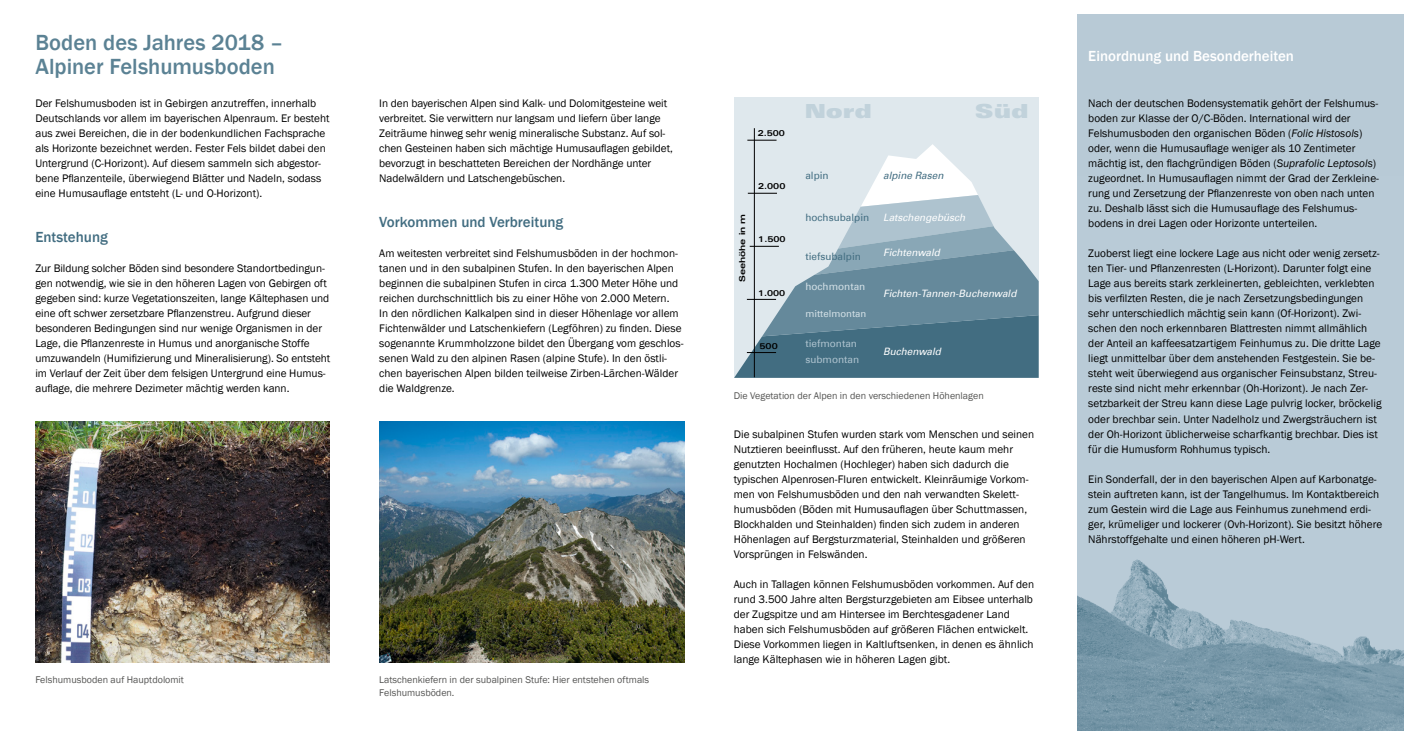
<style>
.page{position:relative;width:1418px;height:745px;background:#fff}
.page>*{position:absolute;margin:0;border:0;box-sizing:border-box;transform-origin:0 0}
.t1{font:500 22.5px/23.8px "Franklin Gothic";color:#5b8294}
.t2{font:19.38px "Univers Com 93 X Black Ext";color:#c1d2db}
.Head2{font:500 15px "Franklin Gothic";color:#426d81}
.Head2_weiß{font:500 15px "Franklin Gothic";color:#fff}
.Text{font:11.25px/15px "Franklin Gothic";color:#000}
.t3{font:italic 10.12px "Univers Com 55";color:#fff}
.t4{font:10.12px "Univers Com 55 Roman";color:#426d81}
.t5{font:10.12px/16.6px "Univers Com 55 Roman";color:#aec3cf}
.t6{font:italic 10.12px "Univers Com 55";color:#426d81}
.t7{font:10.12px "Univers Com 55 Roman";color:#d4e1e7}
.BU{font:10px/12.5px "Franklin Gothic";color:#555554}
.t8{font:9.75px "Univers Com 55 Roman";color:#d4e1e7}
.t9{font:8.38px "Univers Com 63 Bold Ext";color:#000}
.t10{font:8.25px "Univers Com 63 Bold Ext";color:#000}
.s1{font-style:italic}
</style>
<div class="page">
<img style="left:35px;top:421px;width:295px;height:240px">
<img style="left:379px;top:421px;width:305px;height:240px">
<div style="left:733px;top:97px;width:305px;height:280px;background:#dfe8ed"></div>
<hr style="left:754px;top:128px;width:1px;height:249px;background:#000">
<svg style="left:734px;top:140px;width:304px;height:237px"></svg>
<div style="left:1077px;top:14px;width:326px;height:716px;background:#b8cad6"></div>
<img style="left:1077px;top:559px;width:326px;height:171px">
<h1 class="t1" style="left:35px;top:31px;width:249px">Boden des Jahres 2018 –<br>Alpiner Felshumusboden</h1>
<p class="Text" style="left:35px;top:96px;width:295px">Der Felshumusboden ist in Gebirgen anzutreffen, innerhalb Deutschlands vor allem im bayerischen Alpenraum. Er besteht aus zwei Bereichen, die in der bodenkundlichen Fachsprache als Horizonte bezeichnet werden. Fester Fels bildet dabei den Untergrund (C-Horizont). Auf diesem sammeln sich abgestor&shy;bene Pflanzenteile, überwiegend Blätter und Nadeln, sodass eine Humusauflage entsteht (L- und O-Horizont).</p>
<p class="Head2" style="left:35px;top:228px;width:74px">Entstehung</p>
<p class="Text" style="left:35px;top:261px;width:296px">Zur Bildung solcher Böden sind besondere Standortbedingun&shy;gen notwendig, wie sie in den höheren Lagen von Gebirgen oft gegeben sind: kurze Vegetationszeiten, lange Kältephasen und eine oft schwer zersetzbare Pflanzenstreu. Aufgrund dieser besonderen Bedingungen sind nur wenige Organismen in der Lage, die Pflanzenreste in Humus und anorganische Stoffe umzuwandeln (Humifizierung und Mineralisierung). So entsteht im Verlauf der Zeit über dem felsigen Untergrund eine Humus&shy;auflage, die mehrere Dezimeter mächtig werden kann.</p>
<p class="Text" style="left:379px;top:96px;width:295px">In den bayerischen Alpen sind Kalk- und Dolomitgesteine weit verbreitet. Sie verwittern nur langsam und liefern über lange Zeiträume hinweg sehr wenig mineralische Substanz. Auf sol&shy;chen Gesteinen haben sich mächtige Humusauflagen gebildet, bevorzugt in beschatteten Bereichen der Nordhänge unter Nadelwäldern und Latschengebüschen.</p>
<p class="Head2" style="left:379px;top:213px;width:185px">Vorkommen und Verbreitung</p>
<p class="Text" style="left:379px;top:246px;width:306px">Am weitesten verbreitet sind Felshumusböden in der hochmon&shy;tanen und in den subalpinen Stufen. In den bayerischen Alpen beginnen die subalpinen Stufen in circa 1.300 Meter Höhe und reichen durchschnittlich bis zu einer Höhe von 2.000 Metern.<br>In den nördlichen Kalkalpen sind in dieser Höhenlage vor allem Fichtenwälder und Latschenkiefern (Legföhren) zu finden. Diese sogenannte Krummholzzone bildet den Übergang vom geschlos&shy;senen Wald zu den alpinen Rasen (alpine Stufe). In den östli&shy;chen bayerischen Alpen bilden teilweise Zirben-Lärchen-Wälder die Waldgrenze.</p>
<p class="BU" style="left:35px;top:673px;width:150px">Felshumusboden auf Hauptdolomit</p>
<p class="BU" style="left:379px;top:673px;width:271px">Latschenkiefern in der subalpinen Stufe: Hier entstehen oftmals<br>Felshumusböden.</p>
<p class="t9" style="left:757px;top:128px;width:29px">2.500</p>
<p class="t10" style="left:737px;top:282px;width:70px;rotate:-90deg">Seehöhe in m</p>
<p class="t9" style="left:758px;top:181px;width:29px">2.000</p>
<p class="t9" style="left:758px;top:234px;width:29px">1.500</p>
<p class="t9" style="left:758px;top:288px;width:29px">1.000</p>
<p class="t9" style="left:759px;top:340px;width:20px">500</p>
<p class="t2" style="left:804px;top:100px;width:69px">Nord</p>
<p class="t2" style="left:974px;top:100px;width:55px">Süd</p>
<p class="t4" style="left:805px;top:169px;width:25px">alpin</p>
<p class="t4" style="left:805px;top:211px;width:65px">hochsubalpin</p>
<p class="t4" style="left:805px;top:250px;width:57px">tiefsubalpin</p>
<p class="t7" style="left:805px;top:280px;width:61px">hochmontan</p>
<p class="t8" style="left:805px;top:307px;width:63px">mittelmontan</p>
<p class="t5" style="left:805px;top:334px;width:55px">tiefmontan submontan</p>
<p class="t6" style="left:883px;top:169px;width:62px">alpine Rasen</p>
<p class="t3" style="left:883px;top:211px;width:84px">Latschengebüsch</p>
<p class="t3" style="left:883px;top:246px;width:58px">Fichtenwald</p>
<p class="t3" style="left:883px;top:287px;width:135px">Fichten-Tannen-Buchenwald</p>
<p class="t3" style="left:883px;top:344px;width:59px">Buchenwald</p>
<p class="BU" style="left:733px;top:389px;width:251px">Die Vegetation der Alpen in den verschiedenen Höhenlagen</p>
<p class="Text" style="left:733px;top:426px;width:302px">Die subalpinen Stufen wurden stark vom Menschen und seinen Nutztieren beeinflusst. Auf den früheren, heute kaum mehr genutzten Hochalmen (Hochleger) haben sich dadurch die typischen Alpenrosen-Fluren entwickelt. Kleinräumige Vorkom&shy;men von Felshumusböden und den nah verwandten Skelett&shy;humusböden (Böden mit Humusauflagen über Schuttmassen, Blockhalden und Steinhalden) finden sich zudem in anderen Höhenlagen auf Bergsturzmaterial, Steinhalden und größeren Vorsprüngen in Felswänden.</p>
<p class="Text" style="left:733px;top:576px;width:302px">Auch in Tallagen können Felshumusböden vorkommen. Auf den rund 3.500 Jahre alten Bergsturzgebieten am Eibsee unterhalb der Zugspitze und am Hintersee im Berchtesgadener Land haben sich Felshumusböden auf größeren Flächen entwickelt.<br>Diese Vorkommen liegen in Kaltluftsenken, in denen es ähnlich lange Kältephasen wie in höheren Lagen gibt.</p>
<p class="Head2_weiß" style="left:1088px;top:47px;width:207px">Einordnung und Besonderheiten</p>
<p class="Text" style="left:1088px;top:96px;width:292px">Nach der deutschen Bodensystematik gehört der Felshumus&shy;boden zur Klasse der O/C-Böden. International wird der Felshumusboden den organischen Böden (<span class="s1">Folic Histosols</span>) oder, wenn die Humusauflage weniger als 10 Zentimeter mächtig ist, den flachgründigen Böden (<span class="s1">Suprafolic Leptosols</span>) zugeordnet. In Humusauflagen nimmt der Grad der Zerkleine&shy;rung und Zersetzung der Pflanzenreste von oben nach unten zu. Deshalb lässt sich die Humusauflage des Felshumus&shy;bodens in drei Lagen oder Horizonte unterteilen.</p>
<p class="Text" style="left:1088px;top:246px;width:295px">Zuoberst liegt eine lockere Lage aus nicht oder wenig zersetz&shy;ten Tier- und Pflanzenresten (L-Horizont). Darunter folgt eine Lage aus bereits stark zerkleinerten, gebleichten, verklebten bis verfilzten Resten, die je nach Zersetzungsbedingungen sehr unterschiedlich mächtig sein kann (Of-Horizont). Zwi&shy;schen den noch erkennbaren Blattresten nimmt allmählich der Anteil an kaffeesatzartigem Feinhumus zu. Die dritte Lage liegt unmittelbar über dem anstehenden Festgestein. Sie be&shy;steht weit überwiegend aus organischer Feinsubstanz, Streu&shy;reste sind nicht mehr erkennbar (Oh-Horizont). Je nach Zer&shy;setzbarkeit der Streu kann diese Lage pulvrig locker, bröckelig oder brechbar sein. Unter Nadelholz und Zwergsträuchern ist der Oh-Horizont üblicherweise scharfkantig brechbar. Dies ist für die Humusform Rohhumus typisch.</p>
<p class="Text" style="left:1088px;top:471px;width:295px">Ein Sonderfall, der in den bayerischen Alpen auf Karbonatge&shy;stein auftreten kann, ist der Tangelhumus. Im Kontaktbereich zum Gestein wird die Lage aus Feinhumus zunehmend erdi&shy;ger, krümeliger und lockerer (Ovh-Horizont). Sie besitzt höhere Nährstoffgehalte und einen höheren pH-Wert.</p>
</div>
